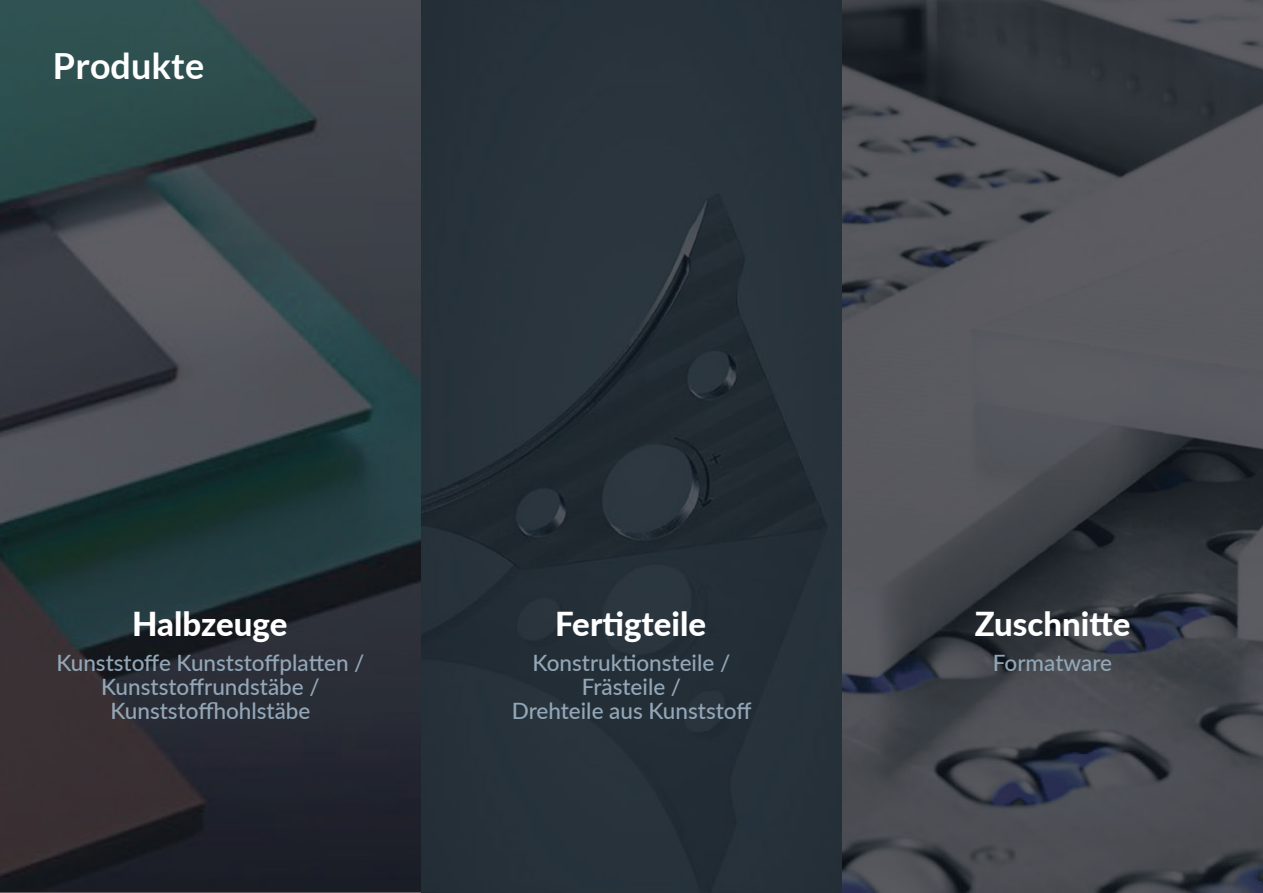
<style>
.page{position:relative;width:1263px;height:893px;background:#fff}
.page>*{position:absolute;margin:0;border:0;box-sizing:border-box;transform-origin:0 0}
.t1{font:700 36px "Lato";color:#fff}
.t2{font:800 33px "Lato";color:#fff}
.t3{font:500 22.5px/24px "Lato";color:#93a7b8;text-align:center}
</style>
<div class="page">
<hr style="left:0;top:891px;width:421px;height:2px;background:#5e5d63">
<img style="left:0;top:0;width:421px;height:891px">
<img style="left:421px;top:0;width:842px;height:893px">
<h1 class="t1" style="left:53px;top:45px;width:153px">Produkte</h1>
<h2 class="t2" style="left:132px;top:599px;width:157px">Halbzeuge</h2>
<p class="t3" style="left:56px;top:650px;width:310px">Kunststoffe Kunststoffplatten /<br>Kunststoffrundstäbe /<br>Kunststoffhohlstäbe</p>
<h2 class="t2" style="left:555px;top:599px;width:153px">Fertigteile</h2>
<p class="t3" style="left:512px;top:650px;width:241px">Konstruktionsteile /<br>Frästeile /<br>Drehteile aus Kunststoff</p>
<h2 class="t2" style="left:975px;top:599px;width:157px">Zuschnitte</h2>
<p class="t3" style="left:993px;top:650px;width:121px">Formatware</p>
</div>
